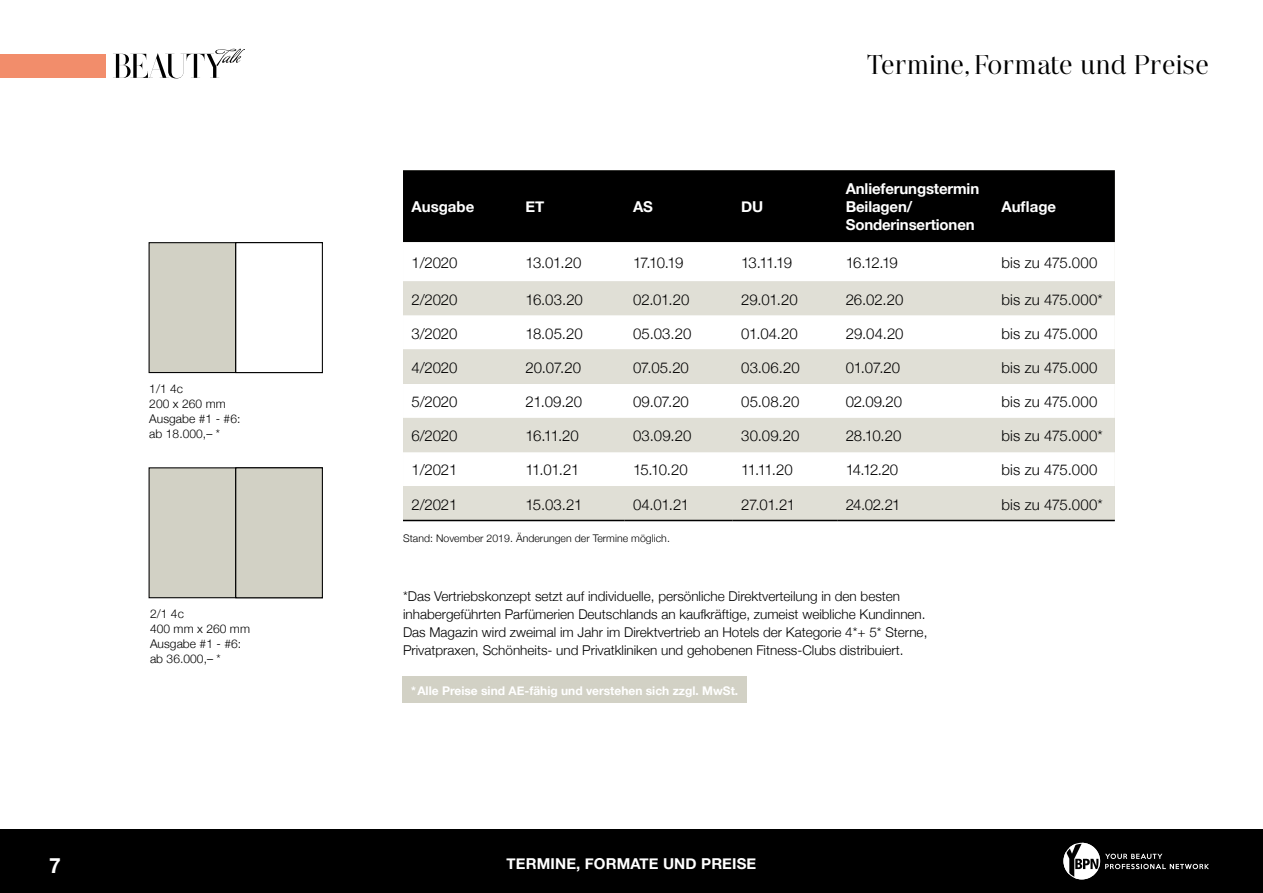
<style>
.page{position:relative;width:1263px;height:893px;background:#fff}
.page>*{position:absolute;margin:0;border:0;box-sizing:border-box;transform-origin:0 0}
.t1{font:27px "Narziss 40";letter-spacing:.025em;color:#000}
.t2{font:700 21px "Helvetica Neue";color:#fff}
.t3{font:300 15px "Helvetica Neue";letter-spacing:-.01em;color:#000}
.t4{font:300 15px "Helvetica Neue";letter-spacing:.01em;color:#000}
.t5{font:700 15px/18px "Helvetica Neue";letter-spacing:-.01em;color:#fff}
.t6{font:700 15px "Helvetica Neue";letter-spacing:.01em;color:#fff}
.t7{font:300 13.5px/18px "Helvetica Neue";color:#000}
.t8{font:300 12px/15px "Helvetica Neue";letter-spacing:.005em;color:#000}
.t9{font:700 12px "Helvetica Neue";color:#fff}
.t10{font:300 10.5px "Helvetica Neue";letter-spacing:.005em;color:#000}
</style>
<div class="page">
<div style="left:0;top:829px;width:1263px;height:64px;background:#000"></div>
<svg style="left:1063px;top:843px;width:146px;height:36px"></svg>
<div style="left:0;top:54px;width:106px;height:24px;background:#f28d6b"></div>
<svg style="left:113px;top:49px;width:132px;height:29px"></svg>
<div style="left:402px;top:676px;width:345px;height:27px;background:#d2d1c5"></div>
<div style="left:403px;top:170px;width:712px;height:72px;background:#000"></div>
<svg style="left:403px;top:242px;width:712px;height:1px"></svg>
<svg style="left:403px;top:281px;width:712px;height:239px;fill:#e0dfd6"></svg>
<hr style="left:403px;top:520px;width:114px;height:1px;background:#000">
<hr style="left:517px;top:520px;width:107px;height:1px;background:#000">
<hr style="left:624px;top:520px;width:109px;height:1px;background:#000">
<hr style="left:733px;top:520px;width:104px;height:1px;background:#000">
<hr style="left:837px;top:520px;width:156px;height:1px;background:#000">
<hr style="left:993px;top:520px;width:122px;height:1px;background:#000">
<div style="left:149px;top:243px;width:173px;height:130px;background:#d2d1c5"></div>
<div style="left:149px;top:242px;width:174px;height:131px;border:1px solid #000"></div>
<div style="left:236px;top:243px;width:86px;height:130px;background:#fff"></div>
<div style="left:235px;top:242px;width:88px;height:131px;border:1px solid #000"></div>
<div style="left:149px;top:468px;width:173px;height:130px;background:#d2d1c5"></div>
<div style="left:235px;top:467px;width:88px;height:131px;border:1px solid #000"></div>
<p class="t8" style="left:149px;top:380px;width:93px">1/1 4c<br>200 x 260 mm<br>Ausgabe #1 - #6: ab 18.000,– *</p>
<p class="t8" style="left:150px;top:606px;width:101px">2/1 4c<br>400 mm x 260 mm<br>Ausgabe #1 - #6: ab 36.000,– *</p>
<p class="t5" style="left:411px;top:198px;width:64px">Ausgabe</p>
<p class="t5" style="left:525px;top:198px;width:20px">ET</p>
<p class="t5" style="left:633px;top:198px;width:22px">AS</p>
<p class="t5" style="left:741px;top:198px;width:24px">DU</p>
<h1 class="t1" style="left:867px;top:49px;width:344px">Termine, Formate und Preise</h1>
<p class="t5" style="left:846px;top:180px;width:135px">Anlieferungstermin<br>Beilagen/<br>Sonderinsertionen</p>
<p class="t5" style="left:1001px;top:198px;width:56px">Auflage</p>
<p class="t3" style="left:411px;top:251px;width:47px">1/2020</p>
<p class="t3" style="left:525px;top:251px;width:57px">13.01.20</p>
<p class="t3" style="left:633px;top:251px;width:52px">17.10.19</p>
<p class="t3" style="left:741px;top:251px;width:52px">13.11.19</p>
<p class="t3" style="left:846px;top:251px;width:54px">16.12.19</p>
<p class="t4" style="left:1001px;top:251px;width:97px">bis zu 475.000</p>
<p class="t3" style="left:411px;top:287px;width:47px">2/2020</p>
<p class="t3" style="left:525px;top:287px;width:59px">16.03.20</p>
<p class="t3" style="left:633px;top:287px;width:58px">02.01.20</p>
<p class="t3" style="left:741px;top:287px;width:58px">29.01.20</p>
<p class="t3" style="left:846px;top:287px;width:59px">26.02.20</p>
<p class="t4" style="left:1001px;top:287px;width:103px">bis zu 475.000*</p>
<p class="t3" style="left:411px;top:321px;width:47px">3/2020</p>
<p class="t3" style="left:525px;top:321px;width:59px">18.05.20</p>
<p class="t3" style="left:633px;top:321px;width:60px">05.03.20</p>
<p class="t3" style="left:741px;top:321px;width:58px">01.04.20</p>
<p class="t3" style="left:846px;top:321px;width:59px">29.04.20</p>
<p class="t4" style="left:1001px;top:321px;width:97px">bis zu 475.000</p>
<p class="t3" style="left:411px;top:355px;width:47px">4/2020</p>
<p class="t3" style="left:525px;top:355px;width:57px">20.07.20</p>
<p class="t3" style="left:633px;top:355px;width:57px">07.05.20</p>
<p class="t3" style="left:741px;top:355px;width:60px">03.06.20</p>
<p class="t3" style="left:846px;top:355px;width:56px">01.07.20</p>
<p class="t4" style="left:1001px;top:355px;width:97px">bis zu 475.000</p>
<p class="t3" style="left:411px;top:390px;width:47px">5/2020</p>
<p class="t3" style="left:525px;top:390px;width:58px">21.09.20</p>
<p class="t3" style="left:633px;top:390px;width:57px">09.07.20</p>
<p class="t3" style="left:741px;top:390px;width:60px">05.08.20</p>
<p class="t3" style="left:846px;top:390px;width:58px">02.09.20</p>
<p class="t4" style="left:1001px;top:390px;width:97px">bis zu 475.000</p>
<p class="t3" style="left:411px;top:424px;width:47px">6/2020</p>
<p class="t3" style="left:525px;top:424px;width:55px">16.11.20</p>
<p class="t3" style="left:633px;top:424px;width:60px">03.09.20</p>
<p class="t3" style="left:741px;top:424px;width:60px">30.09.20</p>
<p class="t3" style="left:846px;top:424px;width:57px">28.10.20</p>
<p class="t4" style="left:1001px;top:424px;width:103px">bis zu 475.000*</p>
<p class="t3" style="left:411px;top:458px;width:47px">1/2021</p>
<p class="t3" style="left:525px;top:458px;width:55px">11.01.21</p>
<p class="t3" style="left:633px;top:458px;width:56px">15.10.20</p>
<p class="t3" style="left:741px;top:458px;width:53px">11.11.20</p>
<p class="t3" style="left:846px;top:458px;width:54px">14.12.20</p>
<p class="t4" style="left:1001px;top:458px;width:97px">bis zu 475.000</p>
<p class="t3" style="left:411px;top:492px;width:47px">2/2021</p>
<p class="t3" style="left:525px;top:492px;width:58px">15.03.21</p>
<p class="t3" style="left:633px;top:492px;width:58px">04.01.21</p>
<p class="t3" style="left:741px;top:492px;width:56px">27.01.21</p>
<p class="t3" style="left:846px;top:492px;width:56px">24.02.21</p>
<p class="t4" style="left:1001px;top:492px;width:103px">bis zu 475.000*</p>
<p class="t10" style="left:403px;top:529px;width:268px">Stand: November 2019. Änderungen der Termine möglich.</p>
<p class="t7" style="left:403px;top:586px;width:526px">*Das Vertriebskonzept setzt auf individuelle, persönliche Direktverteilung in den besten inhabergeführten Parfümerien Deutschlands an kaufkräftige, zumeist weibliche Kundinnen.<br>Das Magazin wird zweimal im Jahr im Direktvertrieb an Hotels der Kategorie 4*+ 5* Sterne, Privatpraxen, Schönheits- und Privatkliniken und gehobenen Fitness-Clubs distribuiert.</p>
<p class="t9" style="left:411px;top:682px;width:329px">*Alle Preise sind AE-fähig und verstehen sich zzgl. MwSt.</p>
<h2 class="t2" style="left:49px;top:849px;width:13px">7</h2>
<p class="t6" style="left:507px;top:852px;width:251px">TERMINE, FORMATE UND PREISE</p>
</div>
